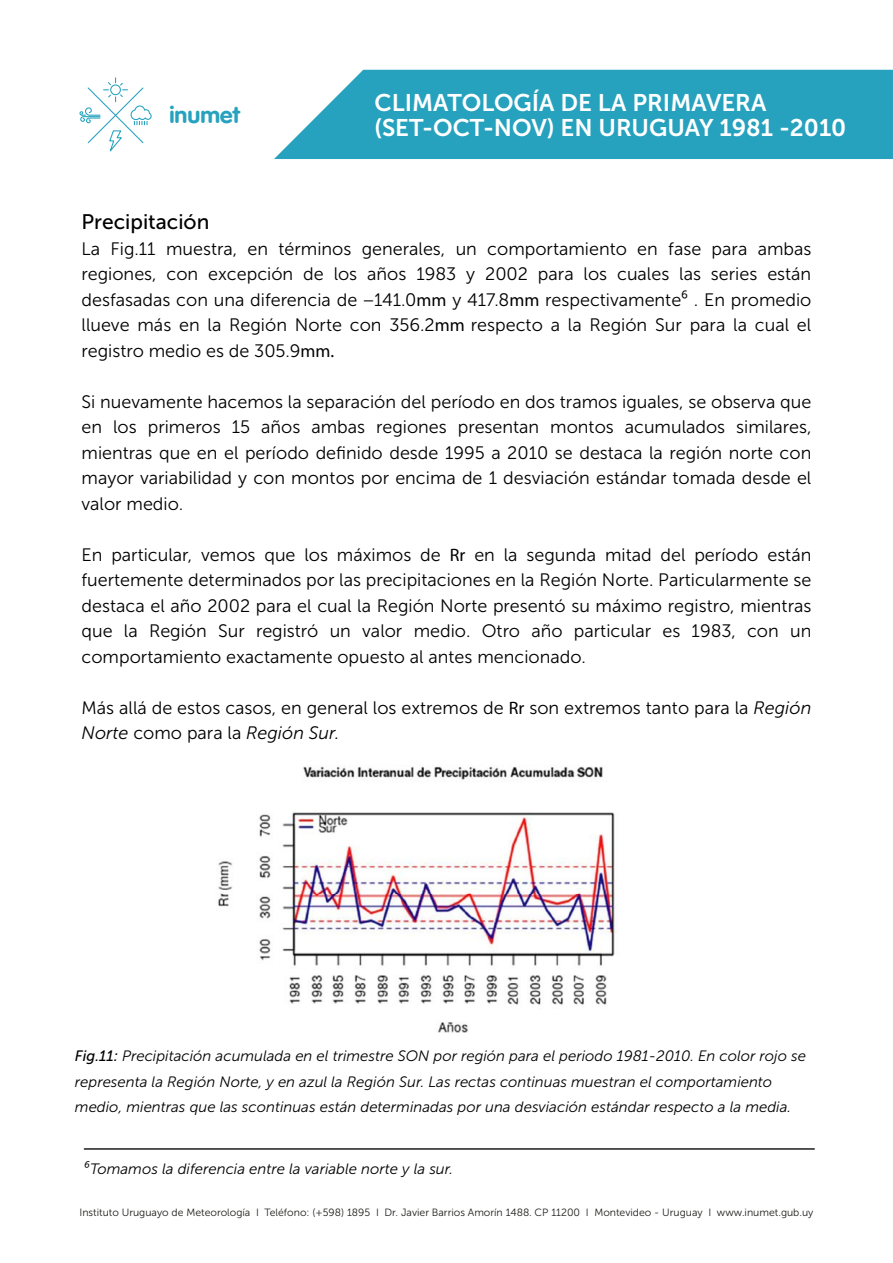
<style>
.page{position:relative;width:893px;height:1263px;background:#fff}
.page>*{position:absolute;margin:0;border:0;box-sizing:border-box;transform-origin:0 0}
.t1{font:24px/25.2px "Museo Sans 700";color:#fff}
.t2{font:23.25px "VAG Rounded Bold";color:#26a2be}
.t3{font:21px "Museo Sans 500";color:#000}
.t4{font:18px/25.5px "Museo Sans 300";color:#000;text-align:justify}
.t5{font:italic 15px/25.5px "Museo Sans 300";color:#000}
.t6{font:10.5px "Museo Sans 300";color:#1d1d1b}
.s1{font-family:"Myriad Pro"}
.s2{font-style:italic}
.s3{font-family:"Museo Sans 500"}
</style>
<div class="page">
<svg style="left:274px;top:70px;width:619px;height:89px;background:#35a8c2"></svg>
<svg style="left:79px;top:78px;width:73px;height:74px"></svg>
<img style="left:218px;top:766px;width:397px;height:267px">
<hr style="left:84px;top:1148px;width:730px;height:2px;background:#1d1d1b">
<p class="t2" style="left:169px;top:101px;width:72px">inumet</p>
<h1 class="t1" style="left:375px;top:90px;width:473px">CLIMATOLOGÍA DE LA PRIMAVERA (SET-OCT-NOV) EN URUGUAY 1981 -2010</h1>
<p class="t3" style="left:82px;top:210px;width:129px">Precipitación</p>
<p class="t4" style="left:82px;top:236px;width:731px">La Fig.11 muestra, en términos generales, un comportamiento en fase para ambas regiones, con excepción de los años 1983 y 2002 para los cuales las series están desfasadas con una diferencia de −141.0<span class="s1">mm</span> y 417.8<span class="s1">mm</span> respectivamente⁶ . En promedio llueve más en la Región Norte con 356.2<span class="s1">mm</span> respecto a la Región Sur para la cual el registro medio es de 305.9<span class="s1">mm.</span></p>
<p class="t4" style="left:82px;top:389px;width:731px">Si nuevamente hacemos la separación del período en dos tramos iguales, se observa que en los primeros 15 años ambas regiones presentan montos acumulados similares, mientras que en el período definido desde 1995 a 2010 se destaca la región norte con mayor variabilidad y con montos por encima de 1 desviación estándar tomada desde el valor medio.</p>
<p class="t4" style="left:82px;top:542px;width:731px">En particular, vemos que los máximos de <span class="s1">Rr</span> en la segunda mitad del período están fuertemente determinados por las precipitaciones en la Región Norte. Particularmente se destaca el año 2002 para el cual la Región Norte presentó su máximo registro, mientras que la Región Sur registró un valor medio. Otro año particular es 1983, con un comportamiento exactamente opuesto al antes mencionado.</p>
<p class="t4" style="left:82px;top:695px;width:731px">Más allá de estos casos, en general los extremos de <span class="s1">Rr</span> son extremos tanto para la <span class="s2">Región<br>Norte</span> como para la <span class="s2">Región Sur.</span></p>
<p class="t5" style="left:75px;top:1044px;width:733px"><span class="s3">Fig.11:</span> Precipitación acumulada en el trimestre SON por región para el periodo 1981-2010. En color rojo se representa la Región Norte, y en azul la Región Sur. Las rectas continuas muestran el comportamiento medio, mientras que las scontinuas están determinadas por una desviación estándar respecto a la media.</p>
<p class="t5" style="left:84px;top:1156px;width:370px">⁶Tomamos la diferencia entre la variable norte y la sur.</p>
<p class="t6" style="left:80px;top:1206px;width:735px">Instituto Uruguayo de Meteorología I Teléfono: (+598) 1895 I Dr. Javier Barrios Amorín 1488. CP 11200 I Montevideo - Uruguay I www.inumet.gub.uy</p>
</div>
